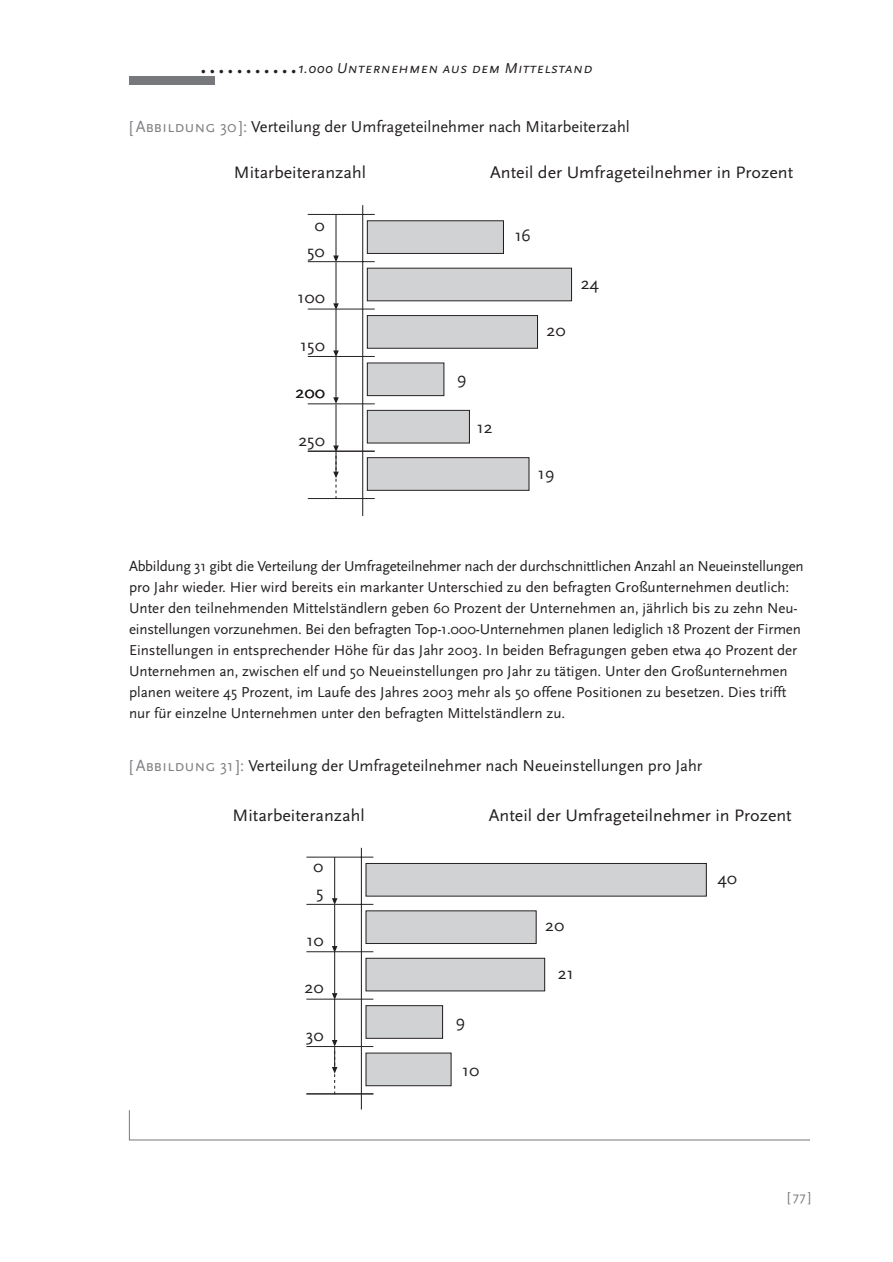
<style>
.page{position:relative;width:893px;height:1262px;background:#fff}
.page>*{position:absolute;margin:0;border:0;box-sizing:border-box;transform-origin:0 0}
.t1{font:17.25px/26px "Scala Sans";color:#231f20;text-align:center;scale:1.04 1}
.t2{font:16.5px "Scala Sans";color:#231f20}
.t3{font:15px/21px "Scala Sans";color:#231f20}
.t4{font:italic 15px "Scala Sans Caps";letter-spacing:.02em;color:#231f20}
.t5{font:13.5px "Scala Sans Caps";color:#76787b}
.s1{font-family:"Scala Sans Caps";color:#808285}
.s2{color:#808285}
</style>
<div class="page">
<svg style="left:129px;top:1109px;width:681px;height:31px"></svg>
<div style="left:129px;top:77px;width:85px;height:8px;background:#76787b"></div>
<div style="left:367px;top:220px;width:137px;height:34px;background:#d1d2d4;border:1px solid #231f20"></div>
<hr style="left:362px;top:205px;width:1px;height:311px;background:#231f20">
<hr style="left:308px;top:214px;width:67px;height:1px;background:#231f20">
<hr style="left:308px;top:261px;width:67px;height:1px;background:#231f20">
<div style="left:367px;top:268px;width:205px;height:33px;background:#d1d2d4"></div>
<hr style="left:308px;top:309px;width:67px;height:1px;background:#231f20">
<div style="left:367px;top:315px;width:171px;height:34px;background:#d1d2d4;border:1px solid #231f20"></div>
<hr style="left:308px;top:356px;width:67px;height:1px;background:#231f20">
<div style="left:367px;top:362px;width:77px;height:34px;background:#d1d2d4;border:1px solid #231f20"></div>
<hr style="left:308px;top:403px;width:67px;height:1px;background:#231f20">
<div style="left:367px;top:410px;width:103px;height:33px;background:#d1d2d4;border:1px solid #231f20"></div>
<hr style="left:335px;top:214px;width:1px;height:42px;background:#231f20">
<svg style="left:333px;top:255px;width:6px;height:7px"></svg>
<hr style="left:335px;top:262px;width:1px;height:42px;background:#231f20">
<svg style="left:333px;top:303px;width:6px;height:7px"></svg>
<hr style="left:335px;top:309px;width:1px;height:42px;background:#231f20">
<svg style="left:333px;top:350px;width:6px;height:6px"></svg>
<hr style="left:335px;top:356px;width:1px;height:42px;background:#231f20">
<svg style="left:333px;top:397px;width:6px;height:7px"></svg>
<hr style="left:308px;top:451px;width:67px;height:1px;background:#231f20">
<div style="left:367px;top:457px;width:162px;height:34px;background:#d1d2d4;border:1px solid #231f20"></div>
<hr style="left:308px;top:498px;width:67px;height:1px;background:#231f20">
<hr style="left:335px;top:404px;width:1px;height:42px;background:#231f20">
<svg style="left:333px;top:445px;width:6px;height:54px"></svg>
<div style="left:365px;top:863px;width:341px;height:33px;background:#d1d2d4;border:1px solid #231f20"></div>
<hr style="left:361px;top:847px;width:1px;height:262px;background:#231f20">
<hr style="left:306px;top:856px;width:67px;height:1px;background:#231f20">
<hr style="left:306px;top:904px;width:67px;height:1px;background:#231f20">
<div style="left:365px;top:910px;width:171px;height:34px;background:#d1d2d4;border:1px solid #231f20"></div>
<hr style="left:306px;top:951px;width:67px;height:1px;background:#231f20">
<div style="left:365px;top:957px;width:180px;height:34px;background:#d1d2d4;border:1px solid #231f20"></div>
<hr style="left:306px;top:998px;width:67px;height:1px;background:#231f20">
<div style="left:365px;top:1005px;width:78px;height:33px;background:#d1d2d4;border:1px solid #231f20"></div>
<hr style="left:306px;top:1046px;width:67px;height:1px;background:#231f20">
<div style="left:365px;top:1052px;width:86px;height:34px;background:#d1d2d4;border:1px solid #231f20"></div>
<hr style="left:334px;top:857px;width:1px;height:41px;background:#231f20">
<svg style="left:332px;top:898px;width:5px;height:7px"></svg>
<hr style="left:334px;top:905px;width:1px;height:41px;background:#231f20">
<svg style="left:332px;top:946px;width:5px;height:6px"></svg>
<hr style="left:334px;top:952px;width:1px;height:41px;background:#231f20">
<svg style="left:332px;top:993px;width:5px;height:6px"></svg>
<hr style="left:334px;top:998px;width:1px;height:42px;background:#231f20">
<hr style="left:306px;top:1093px;width:67px;height:1px;background:#231f20">
<svg style="left:332px;top:1040px;width:5px;height:54px"></svg>
<p class="t4" style="left:298px;top:59px;width:296px">1.000 Unternehmen aus dem Mittelstand</p>
<p class="t3" style="left:201px;top:61px;width:97px">• • • • • • • • • • •</p>
<p class="t2" style="left:129px;top:119px;width:502px"><span class="s1">[ Abbildung 30 ]</span><span class="s2">:</span> Verteilung der Umfrageteilnehmer nach Mitarbeiterzahl</p>
<p class="t1" style="left:234px;top:161px;width:128px">Mitarbeiteranzahl</p>
<p class="t1" style="left:490px;top:161px;width:293px">Anteil der Umfrageteilnehmer in Prozent</p>
<p class="t1" style="left:307px;top:214px;width:19px">0<br>50</p>
<p class="t1" style="left:297px;top:286px;width:28px">100</p>
<p class="t1" style="left:300px;top:333px;width:25px">150</p>
<p class="t1" style="left:295px;top:381px;width:30px">200</p>
<p class="t1" style="left:298px;top:429px;width:27px">250</p>
<p class="t1" style="left:457px;top:367px;width:11px">9</p>
<p class="t1" style="left:476px;top:416px;width:17px">12</p>
<p class="t1" style="left:514px;top:224px;width:17px">16</p>
<p class="t1" style="left:546px;top:319px;width:20px">20</p>
<p class="t1" style="left:580px;top:271px;width:19px">24</p>
<p class="t1" style="left:537px;top:462px;width:18px">19</p>
<p class="t3" style="left:129px;top:557px;width:676px">Abbildung 31 gibt die Verteilung der Umfrageteilnehmer nach der durchschnittlichen Anzahl an Neueinstellungen pro Jahr wieder. Hier wird bereits ein markanter Unterschied zu den befragten Großunternehmen deutlich:<br>Unter den teilnehmenden Mittelständlern geben 60 Prozent der Unternehmen an, jährlich bis zu zehn Neu&shy;einstellungen vorzunehmen. Bei den befragten Top-1.000-Unternehmen planen lediglich 18 Prozent der Firmen Einstellungen in entsprechender Höhe für das Jahr 2003. In beiden Befragungen geben etwa 40 Prozent der Unternehmen an, zwischen elf und 50 Neueinstellungen pro Jahr zu tätigen. Unter den Großunternehmen planen weitere 45 Prozent, im Laufe des Jahres 2003 mehr als 50 offene Positionen zu besetzen. Dies trifft nur für einzelne Unternehmen unter den befragten Mittelständlern zu.</p>
<p class="t2" style="left:129px;top:759px;width:575px"><span class="s1">[ Abbildung 31 ]</span><span class="s2">:</span> Verteilung der Umfrageteilnehmer nach Neueinstellungen pro Jahr</p>
<p class="t1" style="left:232px;top:803px;width:128px">Mitarbeiteranzahl</p>
<p class="t1" style="left:489px;top:803px;width:293px">Anteil der Umfrageteilnehmer in Prozent</p>
<p class="t1" style="left:313px;top:855px;width:11px;text-align:left">0<br>5</p>
<p class="t1" style="left:306px;top:928px;width:18px">10</p>
<p class="t1" style="left:304px;top:976px;width:20px">20</p>
<p class="t1" style="left:717px;top:867px;width:20px">40</p>
<p class="t1" style="left:545px;top:914px;width:20px">20</p>
<p class="t1" style="left:557px;top:962px;width:17px">21</p>
<p class="t1" style="left:306px;top:1023px;width:19px">30</p>
<p class="t1" style="left:455px;top:1009px;width:11px">9</p>
<p class="t1" style="left:462px;top:1058px;width:18px">10</p>
<p class="t5" style="left:787px;top:1188px;width:26px">[77]</p>
</div>
